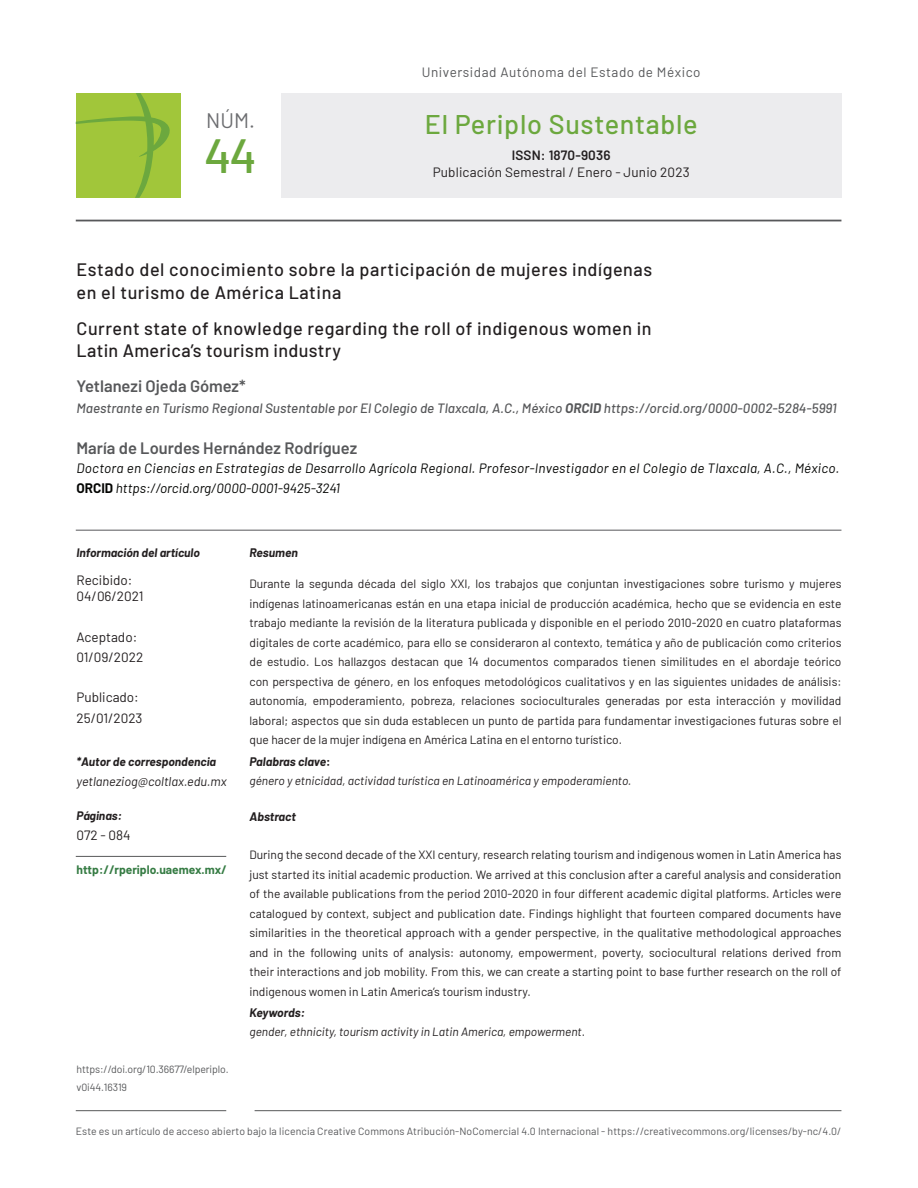
<style>
.page{position:relative;width:918px;height:1188px;background:#fff}
.page>*{position:absolute;margin:0;border:0;box-sizing:border-box;transform-origin:0 0}
.t1{font:500 48px "Barlow";color:#6ca83e}
.t2{font:500 27px "Barlow";letter-spacing:.025em;color:#6ca83e}
.t3{font:21px "Barlow";color:#6c6d70}
.t4{font:500 18px/22.5px "Barlow";letter-spacing:.03em;color:#231f20}
.t5{font:600 16.5px "Barlow";color:#57585a}
.t6{font:italic 13.5px/19.5px "Barlow";letter-spacing:.02em;color:#040503}
.t7{font:italic 500 13.5px "Barlow";letter-spacing:.005em;color:#57585a}
.t8{font:13.5px/20.2px "Barlow";color:#231f20}
.t9{font:13.5px "Barlow";letter-spacing:.04em;color:#57585a}
.t10{font:600 13.5px "Barlow";letter-spacing:.01em;color:#231f20}
.t11{font:italic 12.75px "Barlow";color:#231f20}
.t12{font:italic 700 12.15px "Barlow";color:#231f20}
.t13{font:12px/19.5px "Barlow";color:#231f20;text-align:justify}
.t14{font:italic 12px "Barlow";color:#231f20}
.t15{font:italic 700 12px "Barlow";color:#231f20}
.t16{font:700 12px "Barlow";color:#367c44}
.t17{font:10.5px "Barlow";letter-spacing:.01em;color:#57585a}
.t18{font:10.5px/18px "Barlow";letter-spacing:-.01em;color:#57585a}
.s1{font-weight:700}
.s2{font-weight:700;font-style:normal}
.s3{font-style:normal}
</style>
<div class="page">
<div style="left:281px;top:93px;width:560px;height:105px;background:#ececee"></div>
<div style="left:76px;top:93px;width:105px;height:105px;background:#a1c63a"></div>
<svg style="left:76px;top:93px;width:94px;height:105px"></svg>
<hr style="left:76px;top:220px;width:765px;height:1px;background:#57585a">
<hr style="left:76px;top:530px;width:765px;height:1px;background:#57585a">
<hr style="left:76px;top:1110px;width:150px;height:1px;background:#57585a">
<hr style="left:76px;top:856px;width:150px;height:1px;background:#57585a">
<hr style="left:255px;top:1110px;width:586px;height:1px;background:#57585a">
<h3 class="t3" style="left:206px;top:105px;width:50px">NÚM.</h3>
<h1 class="t1" style="left:204px;top:120px;width:54px">44</h1>
<p class="t9" style="left:422px;top:63px;width:280px">Universidad Autónoma del Estado de México</p>
<h2 class="t2" style="left:425px;top:104px;width:274px">El Periplo Sustentable</h2>
<p class="t10" style="left:512px;top:146px;width:100px">ISSN: 1870-9036</p>
<p class="t8" style="left:433px;top:161px;width:258px">Publicación Semestral / Enero - Junio 2023</p>
<h3 class="t4" style="left:77px;top:257px;width:577px">Estado del conocimiento sobre la participación de mujeres indígenas en el turismo de América Latina</h3>
<h3 class="t4" style="left:77px;top:316px;width:577px">Current state of knowledge regarding the roll of indigenous women in<br>Latin America’s tourism industry</h3>
<h3 class="t5" style="left:77px;top:374px;width:171px">Yetlanezi Ojeda Gómez*</h3>
<p class="t7" style="left:77px;top:398px;width:762px">Maestrante en Turismo Regional Sustentable por El Colegio de Tlaxcala, A.C., México <span class="s1">ORCID</span> https://orcid.org/0000-0002-5284-5991</p>
<h3 class="t5" style="left:77px;top:436px;width:282px">María de Lourdes Hernández Rodríguez</h3>
<p class="t6" style="left:77px;top:458px;width:764px">Doctora en Ciencias en Estrategias de Desarrollo Agrícola Regional. Profesor-Investigador en el Colegio de Tlaxcala, A.C., México.<br><span class="s2">ORCID</span> https://orcid.org/0000-0001-9425-3241</p>
<p class="t15" style="left:77px;top:543px;width:125px">Información del artículo</p>
<p class="t8" style="left:77px;top:571px;width:69px;line-height:16.2px">Recibido:<br>04/06/2021</p>
<p class="t8" style="left:77px;top:626px;width:68px">Aceptado:<br>01/09/2022</p>
<p class="t8" style="left:77px;top:686px;width:67px">Publicado:<br>25/01/2023</p>
<p class="t15" style="left:77px;top:753px;width:141px">*Autor de correspondencia</p>
<p class="t11" style="left:77px;top:772px;width:152px">yetlaneziog@coltlax.edu.mx</p>
<p class="t15" style="left:77px;top:807px;width:47px">Páginas:</p>
<p class="t8" style="left:77px;top:824px;width:56px">072 - 084</p>
<p class="t16" style="left:77px;top:861px;width:152px">http://rperiplo.uaemex.mx/</p>
<p class="t18" style="left:77px;top:1059px;width:154px">https://doi.org/10.36677/elperiplo. v0i44.16319</p>
<p class="t12" style="left:249px;top:543px;width:50px">Resumen</p>
<p class="t13" style="left:249px;top:573px;width:594px">Durante la segunda década del siglo XXI, los trabajos que conjuntan investigaciones sobre turismo y mujeres indígenas latinoamericanas están en una etapa inicial de producción académica, hecho que se evidencia en este trabajo mediante la revisión de la literatura publicada y disponible en el periodo 2010-2020 en cuatro plataformas digitales de corte académico, para ello se consideraron al contexto, temática y año de publicación como criterios de estudio. Los hallazgos destacan que 14 documentos comparados tienen similitudes en el abordaje teórico con perspectiva de género, en los enfoques metodológicos cualitativos y en las siguientes unidades de análisis: autonomía, empoderamiento, pobreza, relaciones socioculturales generadas por esta interacción y movilidad laboral; aspectos que sin duda establecen un punto de partida para fundamentar investigaciones futuras sobre el que hacer de la mujer indígena en América Latina en el entorno turístico.</p>
<p class="t12" style="left:249px;top:752px;width:83px">Palabras clave<span class="s3">:</span></p>
<p class="t14" style="left:249px;top:772px;width:384px">género y etnicidad, actividad turística en Latinoamérica y empoderamiento.</p>
<p class="t12" style="left:249px;top:808px;width:48px">Abstract</p>
<p class="t13" style="left:249px;top:844px;width:594px">During the second decade of the XXI century, research relating tourism and indigenous women in Latin America has just started its initial academic production. We arrived at this conclusion after a careful analysis and consideration of the available publications from the period 2010-2020 in four different academic digital platforms. Articles were catalogued by context, subject and publication date. Findings highlight that fourteen compared documents have similarities in the theoretical approach with a gender perspective, in the qualitative methodological approaches and in the following units of analysis: autonomy, empowerment, poverty, sociocultural relations derived from their interactions and job mobility. From this, we can create a starting point to base further research on the roll of indigenous women in Latin America’s tourism industry.</p>
<p class="t12" style="left:249px;top:1003px;width:57px">Keywords:</p>
<p class="t14" style="left:249px;top:1023px;width:337px">gender, ethnicity, tourism activity in Latin America, empowerment<span class="s3">.</span></p>
<p class="t17" style="left:76px;top:1123px;width:767px">Este es un artículo de acceso abierto bajo la licencia Creative Commons Atribución-NoComercial 4.0 Internacional - https://creativecommons.org/licenses/by-nc/4.0/</p>
</div>
